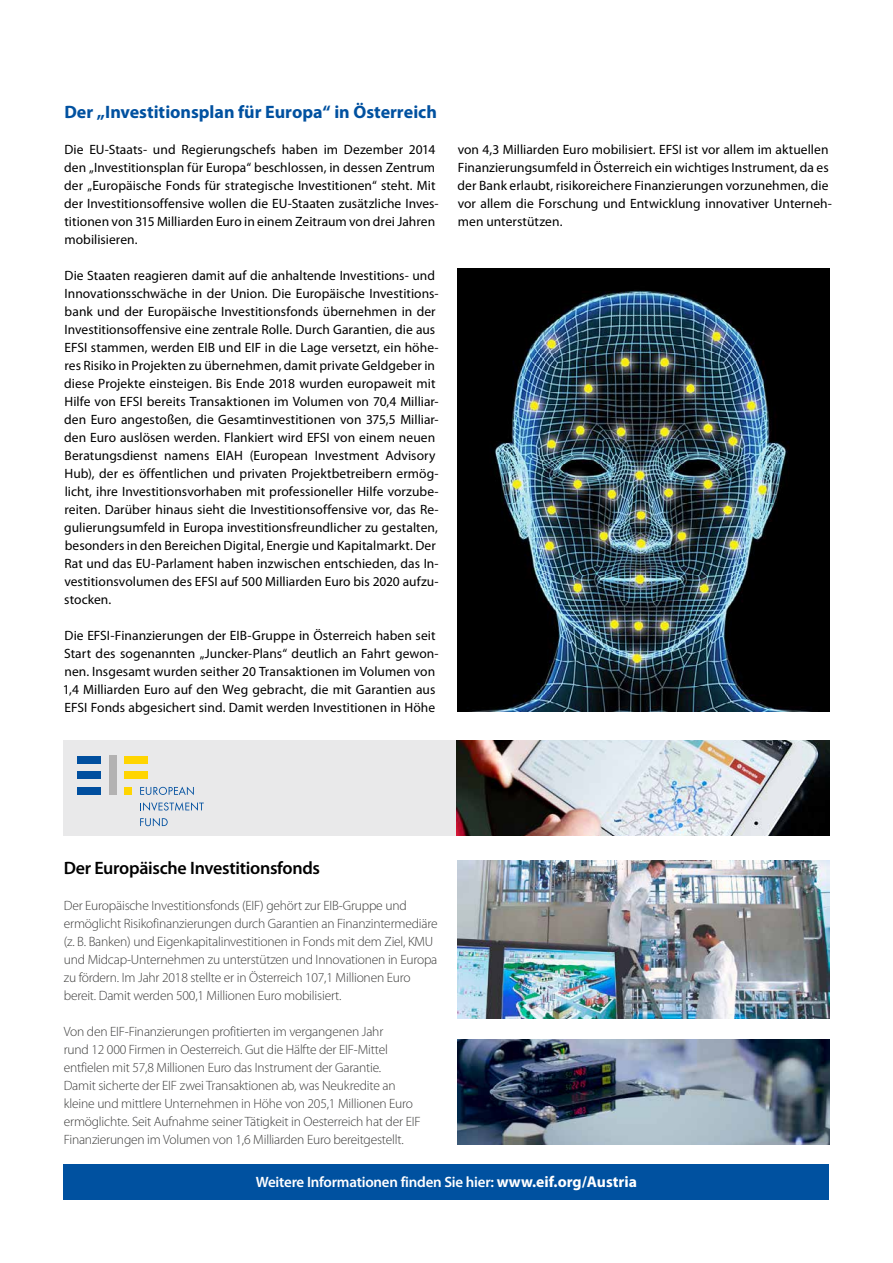
<style>
.page{position:relative;width:893px;height:1263px;background:#fff}
.page>*{position:absolute;margin:0;border:0;box-sizing:border-box;transform-origin:0 0}
.t1{font:700 18px "Myriad Pro";color:#0051a0}
.t2{font:600 18px "Myriad Pro";letter-spacing:-.015em;color:#000}
.t3{font:600 15px "Myriad Pro";letter-spacing:-.015em;color:#fff}
.t4{font:13.5px/18px "Myriad Pro";letter-spacing:.005em;color:#000}
.t5{font:300 13.5px/18px "Myriad Pro";letter-spacing:-.015em;color:#3c3c3b}
.s1{font-weight:700;font-size:15.6px}
</style>
<div class="page">
<div style="left:64px;top:1164px;width:765px;height:35px;background:#0051a0"></div>
<img style="left:457px;top:860px;width:372px;height:158px">
<img style="left:457px;top:1039px;width:372px;height:105px">
<div style="left:64px;top:740px;width:765px;height:96px;background:#e9e9ea"></div>
<div style="left:78px;top:756px;width:23px;height:7px;background:#004f9f"></div>
<div style="left:109px;top:756px;width:8px;height:39px;background:#b3b2b2"></div>
<div style="left:125px;top:787px;width:7px;height:8px;background:#ffd500"></div>
<div style="left:78px;top:771px;width:23px;height:8px;background:#004f9f"></div>
<div style="left:125px;top:756px;width:23px;height:7px;background:#ffd500"></div>
<div style="left:125px;top:771px;width:23px;height:8px;background:#ffd500"></div>
<div style="left:78px;top:787px;width:23px;height:8px;background:#004f9f"></div>
<svg style="left:140px;top:786px;width:54px;height:9px"></svg>
<svg style="left:140px;top:802px;width:64px;height:9px"></svg>
<svg style="left:140px;top:818px;width:28px;height:8px"></svg>
<img style="left:457px;top:740px;width:372px;height:96px">
<img style="left:457px;top:269px;width:372px;height:443px">
<h1 class="t1" style="left:64px;top:102px;width:374px">Der „Investitionsplan für Europa“ in Österreich</h1>
<p class="t4" style="left:64px;top:141px;width:376px">Die EU-Staats- und Regierungschefs haben im Dezember 2014 den „Investitionsplan für Europa“ beschlossen, in dessen Zentrum der „Europäische Fonds für strategische Investitionen“ steht. Mit der Investitionsoffensive wollen die EU-Staaten zusätzliche Inves&shy;titionen von 315 Milliarden Euro in einem Zeitraum von drei Jahren mobilisieren.</p>
<p class="t4" style="left:64px;top:267px;width:376px">Die Staaten reagieren damit auf die anhaltende Investitions- und Innovationsschwäche in der Union. Die Europäische Investitions&shy;bank und der Europäische Investitionsfonds übernehmen in der Investitionsoffensive eine zentrale Rolle. Durch Garantien, die aus EFSI stammen, werden EIB und EIF in die Lage versetzt, ein höhe&shy;res Risiko in Projekten zu übernehmen, damit private Geldgeber in diese Projekte einsteigen. Bis Ende 2018 wurden europaweit mit Hilfe von EFSI bereits Transaktionen im Volumen von 70,4 Milliar&shy;den Euro angestoßen, die Gesamtinvestitionen von 375,5 Milliar&shy;den Euro auslösen werden. Flankiert wird EFSI von einem neuen Beratungsdienst namens EIAH (European Investment Advisory Hub), der es öffentlichen und privaten Projektbetreibern ermög&shy;licht, ihre Investitionsvorhaben mit professioneller Hilfe vorzube&shy;reiten. Darüber hinaus sieht die Investitionsoffensive vor, das Re&shy;gulierungsumfeld in Europa investitionsfreundlicher zu gestalten, besonders in den Bereichen Digital, Energie und Kapitalmarkt. Der Rat und das EU-Parlament haben inzwischen entschieden, das In&shy;vestitionsvolumen des EFSI auf 500 Milliarden Euro bis 2020 aufzu&shy;stocken.</p>
<p class="t4" style="left:63px;top:626px;width:377px">Die EFSI-Finanzierungen der EIB-Gruppe in Österreich haben seit Start des sogenannten „Juncker-Plans“ deutlich an Fahrt gewon&shy;nen. Insgesamt wurden seither 20 Transaktionen im Volumen von 1,4 Milliarden Euro auf den Weg gebracht, die mit Garantien aus EFSI Fonds abgesichert sind. Damit werden Investitionen in Höhe</p>
<p class="t4" style="left:458px;top:140px;width:376px">von 4,3 Milliarden Euro mobilisiert. EFSI ist vor allem im aktuellen Finanzierungsumfeld in Österreich ein wichtiges Instrument, da es der Bank erlaubt, risikoreichere Finanzierungen vorzunehmen, die vor allem die Forschung und Entwicklung innovativer Unterneh&shy;men unterstützen.</p>
<h1 class="t2" style="left:64px;top:858px;width:258px">Der Europäische Investitionsfonds</h1>
<p class="t5" style="left:64px;top:897px;width:375px">Der Europäische Investitionsfonds (EIF) gehört zur EIB-Gruppe und ermöglicht Risikofinanzierungen durch Garantien an Finanzintermediäre (z. B. Banken) und Eigenkapitalinvestitionen in Fonds mit dem Ziel, KMU und Midcap-Unternehmen zu unterstützen und Innovationen in Europa zu fördern. Im Jahr 2018 stellte er in Österreich 107,1 Millionen Euro bereit. Damit werden 500,1 Millionen Euro mobilisiert.</p>
<p class="t5" style="left:64px;top:1022px;width:358px">Von den EIF-Finanzierungen profitierten im vergangenen Jahr<br>rund 12 000 Firmen in Oesterreich. Gut die Hälfte der EIF-Mittel entfielen mit 57,8 Millionen Euro das Instrument der Garantie.<br>Damit sicherte der EIF zwei Transaktionen ab, was Neukredite an kleine und mittlere Unternehmen in Höhe von 205,1 Millionen Euro ermöglichte. Seit Aufnahme seiner Tätigkeit in Oesterreich hat der EIF Finanzierungen im Volumen von 1,6 Milliarden Euro bereitgestellt.</p>
<p class="t3" style="left:256px;top:1173px;width:383px">Weitere Informationen finden Sie hier: <span class="s1">www.eif.org/Austria</span></p>
</div>
